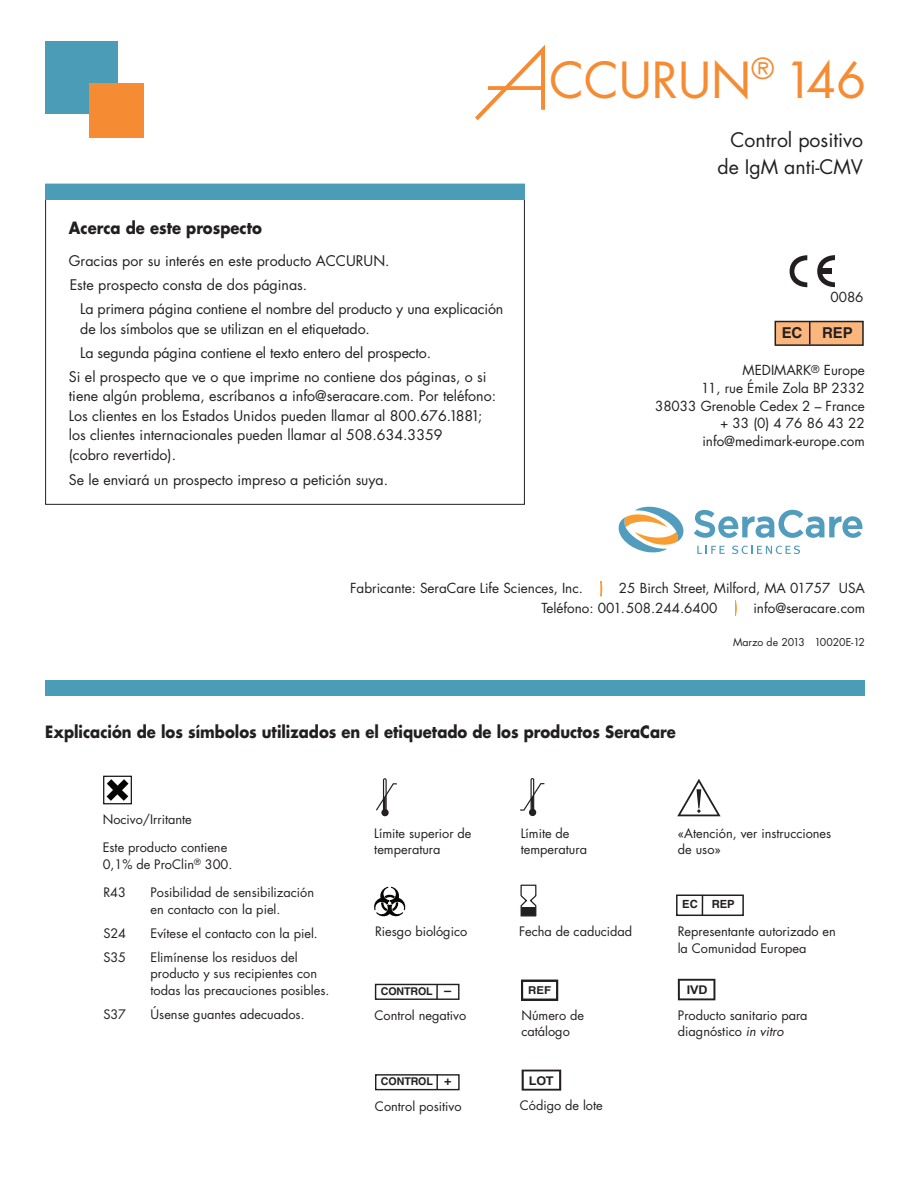
<style>
.page{position:relative;width:918px;height:1188px;background:#fff}
.page>*{position:absolute;margin:0;border:0;box-sizing:border-box;transform-origin:0 0}
.t1{font:48.3px "Futura";color:#f58b32}
.t2{font:19.5px/27px "Futura";color:#231f20;text-align:right}
.t3{font:700 16.5px "Futura";color:#231f20;scale:.9 1}
.t4{font:700 15px "Helvetica";color:#231f20}
.t5{font:14.25px/19.5px "Futura";color:#231f20}
.t6{font:13.5px/17.7px "Futura";color:#231f20;text-align:right}
.t7{font:12.75px/16.5px "Futura";color:#231f20}
.t8{font:700 12px "Arial";color:#231f20;scale:1.05 1}
.t9{font:700 12px "Helvetica";color:#231f20;scale:1.05 1}
.t10{font:700 11.25px "Helvetica";color:#231f20}
.t11{font:700 10.8px "Helvetica";color:#231f20;scale:1.05 1}
.t12{font:700 10.65px "Helvetica";letter-spacing:-.01em;color:#231f20}
.t13{font:10.5px "Futura";color:#231f20}
.s1{font-size:12.9px}
.s2{font-style:italic}
</style>
<div class="page">
<svg style="left:677px;top:779px;width:44px;height:37px"></svg>
<div style="left:676px;top:895px;width:68px;height:21px;border:2px solid #231f20"></div>
<svg style="left:702px;top:895px;width:1px;height:20px"></svg>
<svg style="left:678px;top:979px;width:37px;height:21px"></svg>
<div style="left:381px;top:809px;width:8px;height:7px;background:#231f20;border-radius:50%"></div>
<svg style="left:376px;top:778px;width:21px;height:33px"></svg>
<svg style="left:522px;top:1070px;width:39px;height:21px"></svg>
<svg style="left:521px;top:980px;width:37px;height:21px"></svg>
<div style="left:529px;top:809px;width:7px;height:7px;background:#231f20;border-radius:50%"></div>
<svg style="left:520px;top:778px;width:24px;height:33px"></svg>
<svg style="left:374px;top:887px;width:32px;height:30px"></svg>
<svg style="left:520px;top:885px;width:16px;height:31px"></svg>
<div style="left:375px;top:984px;width:85px;height:16px;border:1px solid #231f20"></div>
<svg style="left:436px;top:984px;width:2px;height:15px"></svg>
<div style="left:375px;top:1074px;width:85px;height:16px;border:1px solid #231f20"></div>
<svg style="left:436px;top:1074px;width:2px;height:15px"></svg>
<div style="left:103px;top:776px;width:29px;height:28px;border:1px solid #231f20"></div>
<svg style="left:104px;top:776px;width:28px;height:28px"></svg>
<svg style="left:475px;top:45px;width:70px;height:76px"></svg>
<svg style="left:488px;top:86px;width:55px;height:4px"></svg>
<svg style="left:618px;top:506px;width:245px;height:49px"></svg>
<div style="left:45px;top:680px;width:820px;height:16px;background:#4b9db7"></div>
<div style="left:775px;top:322px;width:88px;height:23px;background:#fab67d"></div>
<div style="left:775px;top:321px;width:89px;height:25px;border:2px solid #231f20"></div>
<svg style="left:809px;top:321px;width:1px;height:23px"></svg>
<svg style="left:817px;top:255px;width:18px;height:32px"></svg>
<div style="left:822px;top:269px;width:10px;height:5px;background:#231f20"></div>
<svg style="left:790px;top:255px;width:17px;height:32px"></svg>
<svg style="left:735px;top:600px;width:2px;height:16px"></svg>
<svg style="left:601px;top:581px;width:1px;height:15px"></svg>
<div style="left:45px;top:184px;width:480px;height:16px;background:#4b9db7"></div>
<div style="left:45px;top:41px;width:73px;height:73px;background:#4b9db7"></div>
<div style="left:90px;top:83px;width:54px;height:54px;background:#f58b32"></div>
<h1 class="t1" style="left:549px;top:58px;width:318px">CCURUN<sup>®</sup> 146</h1>
<p class="t3" style="left:69px;top:221px;width:216px">Acerca de este prospecto</p>
<p class="t5" style="left:69px;top:250px;width:322px;line-height:24px">Gracias por su interés en este producto ACCURUN.<br>Este prospecto consta de dos páginas.</p>
<p class="t5" style="left:80px;top:300px;width:425px">La primera página contiene el nombre del producto y una explicación de los símbolos que se utilizan en el etiquetado.</p>
<p class="t5" style="left:69px;top:342px;width:419px;line-height:24px;text-indent:11px">La segunda página contiene el texto entero del prospecto.<br>Si el prospecto que ve o que imprime no contiene dos páginas, o si</p>
<p class="t5" style="left:69px;top:387px;width:429px">tiene algún problema, escríbanos a info@seracare.com. Por teléfono:<br>Los clientes en los Estados Unidos pueden llamar al 800.676.1881; los clientes internacionales pueden llamar al 508.634.3359<br>(cobro revertido).</p>
<p class="t5" style="left:69px;top:471px;width:321px">Se le enviará un prospecto impreso a petición suya.</p>
<h2 class="t2" style="left:718px;top:128px;width:147px">Control positivo de IgM anti-CMV</h2>
<p class="t6" style="left:831px;top:290px;width:34px">0086</p>
<p class="t4" style="left:782px;top:328px;width:22px">EC</p>
<p class="t4" style="left:822px;top:328px;width:32px">REP</p>
<p class="t6" style="left:655px;top:363px;width:211px">MEDIMARK<sup>®</sup> Europe<br>11, rue Émile Zola BP 2332<br>38033 Grenoble Cedex 2 – France + 33 (0) 4 76 86 43 22 info@medimark-europe.com</p>
<p class="t6" style="left:350px;top:580px;width:234px">Fabricante: SeraCare Life Sciences, Inc.</p>
<p class="t6" style="left:542px;top:579px;width:325px;line-height:19.5px;text-align:left;text-indent:77px">25 Birch Street, Milford, MA 01757 USA<br>Teléfono: 001.508.244.6400</p>
<p class="t6" style="left:753px;top:600px;width:113px">info@seracare.com</p>
<p class="t3" style="left:45px;top:724px;width:702px">Explicación de los símbolos utilizados en el etiquetado de los productos SeraCare</p>
<p class="t13" style="left:733px;top:637px;width:133px">Marzo de 2013 10020E-12</p>
<p class="t7" style="left:103px;top:812px;width:91px">Nocivo/Irritante</p>
<p class="t7" style="left:103px;top:840px;width:131px">Este producto contiene<br>0,1% de ProClin<sup>®</sup> 300.</p>
<p class="t7" style="left:103px;top:885px;width:24px">R43</p>
<p class="t7" style="left:151px;top:885px;width:165px">Posibilidad de sensibilización en contacto con la piel.</p>
<p class="t7" style="left:103px;top:926px;width:24px">S24</p>
<p class="t7" style="left:151px;top:926px;width:169px">Evítese el contacto con la piel.</p>
<p class="t7" style="left:103px;top:950px;width:24px">S35</p>
<p class="t7" style="left:151px;top:950px;width:180px">Elimínense los residuos del producto y sus recipientes con todas las precauciones posibles.</p>
<p class="t7" style="left:103px;top:1007px;width:24px">S37</p>
<p class="t7" style="left:151px;top:1007px;width:156px">Úsense guantes adecuados.</p>
<p class="t7" style="left:374px;top:826px;width:99px">Límite superior de temperatura</p>
<p class="t7" style="left:521px;top:826px;width:68px">Límite de temperatura</p>
<p class="t7" style="left:375px;top:924px;width:94px">Riesgo biológico</p>
<p class="t7" style="left:519px;top:924px;width:115px">Fecha de caducidad</p>
<p class="t12" style="left:381px;top:987px;width:72px">CONTROL <span class="s1">–</span></p>
<p class="t11" style="left:528px;top:987px;width:23px">REF</p>
<p class="t7" style="left:374px;top:1008px;width:93px">Control negativo</p>
<p class="t7" style="left:521px;top:1008px;width:64px">Número de catálogo</p>
<p class="t12" style="left:381px;top:1077px;width:72px">CONTROL <span class="s1">+</span></p>
<p class="t7" style="left:375px;top:1099px;width:88px">Control positivo</p>
<p class="t9" style="left:529px;top:1076px;width:25px">LOT</p>
<p class="t7" style="left:520px;top:1099px;width:85px">Código de lote</p>
<p class="t7" style="left:678px;top:826px;width:155px">«Atención, ver instrucciones de uso»</p>
<p class="t10" style="left:682px;top:900px;width:17px">EC</p>
<p class="t10" style="left:712px;top:900px;width:24px">REP</p>
<p class="t7" style="left:678px;top:924px;width:160px">Representante autorizado en la Comunidad Europea</p>
<p class="t8" style="left:687px;top:983px;width:22px">IVD</p>
<p class="t7" style="left:678px;top:1008px;width:131px">Producto sanitario para diagnóstico <span class="s2">in vitro</span></p>
</div>
